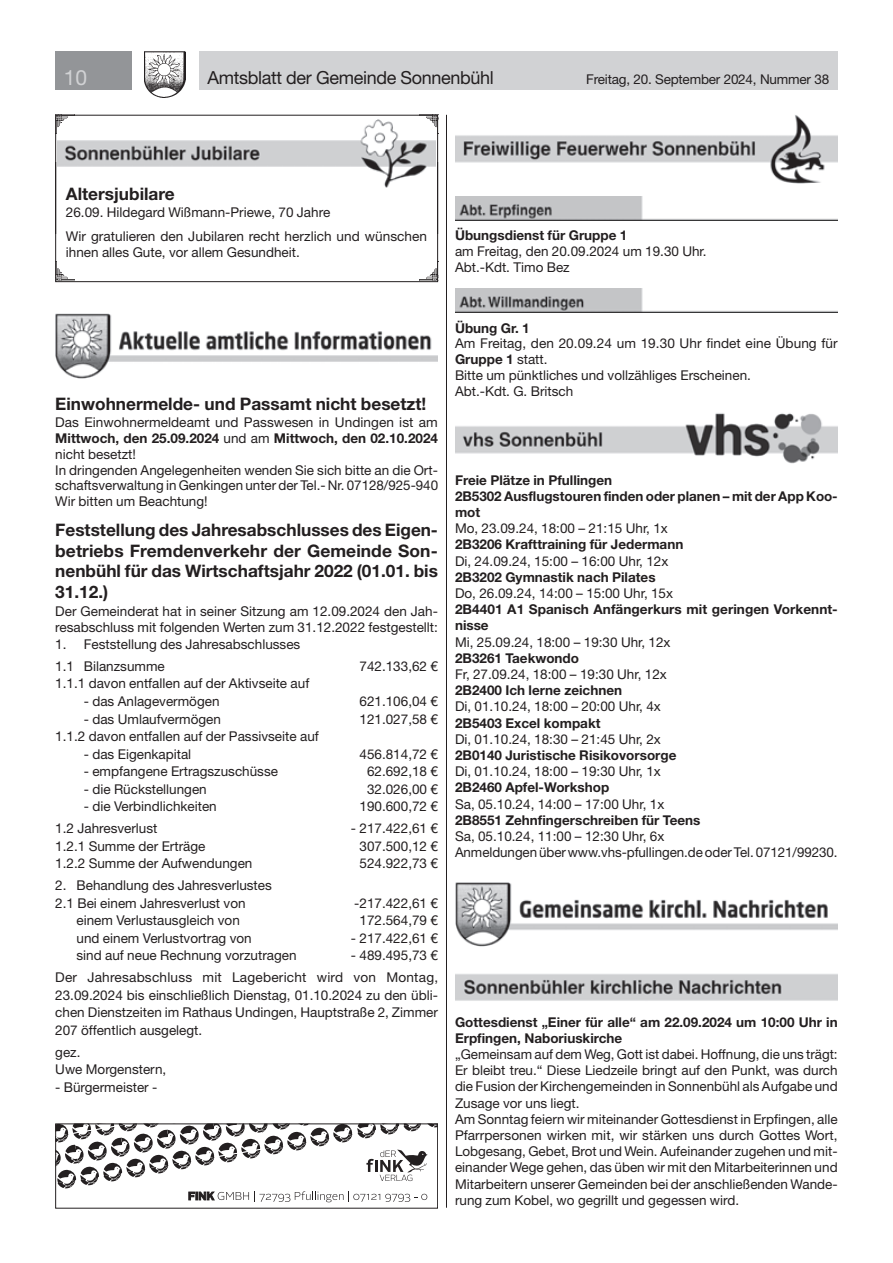
<style>
.page{position:relative;width:893px;height:1263px;background:#fff}
.page>*{position:absolute;margin:0;border:0;box-sizing:border-box;transform-origin:0 0}
.t1{font:21px "Helvetica Neue LT Std";color:#d1d2d4}
.t2{font:18px "Helvetica Neue LT Std";letter-spacing:-.02em;color:#231f20}
.t3{font:700 17.25px/20.5px "Helvetica Neue LT Std";color:#231f20;text-align:justify}
.t4{font:13.5px/15.8px "Helvetica Neue LT Std";color:#231f20}
.t5{font:700 13.5px/16.2px "Helvetica Neue LT Std";color:#231f20}
.s1{font-weight:700}
</style>
<div class="page">
<div style="left:199px;top:51px;width:639px;height:38px;background:#d1d2d4"></div>
<div style="left:55px;top:51px;width:77px;height:38px;background:#939598"></div>
<img style="left:145px;top:51px;width:41px;height:47px">
<img style="left:455px;top:115px;width:383px;height:69px">
<img style="left:455px;top:196px;width:383px;height:24px">
<img style="left:455px;top:289px;width:383px;height:24px">
<img style="left:455px;top:413px;width:383px;height:51px">
<img style="left:455px;top:883px;width:383px;height:64px">
<img style="left:455px;top:974px;width:383px;height:27px">
<hr style="left:446px;top:115px;width:1px;height:1093px;background:#231f20">
<svg style="left:55px;top:115px;width:383px;height:48px"></svg>
<svg style="left:56px;top:282px;width:382px;height:1px"></svg>
<svg style="left:55px;top:163px;width:383px;height:119px"></svg>
<img style="left:55px;top:314px;width:383px;height:64px">
<svg style="left:55px;top:1123px;width:383px;height:79px"></svg>
<h1 class="t1" style="left:64px;top:65px;width:25px">10</h1>
<h2 class="t2" style="left:207px;top:67px;width:288px">Amtsblatt der Gemeinde Sonnenbühl</h2>
<p class="t4" style="left:586px;top:71px;width:244px">Freitag, 20. September 2024, Nummer 38</p>
<p class="t3" style="left:66px;top:183px;width:110px">Altersjubilare</p>
<p class="t4" style="left:66px;top:201px;width:363px;line-height:23.2px">26.09. Hildegard Wißmann-Priewe, 70 Jahre<br>Wir gratulieren den Jubilaren recht herzlich und wünschen</p>
<p class="t4" style="left:66px;top:244px;width:235px">ihnen alles Gute, vor allem Gesundheit.</p>
<p class="t5" style="left:455px;top:227px;width:174px">Übungsdienst für Gruppe 1</p>
<p class="t4" style="left:455px;top:243px;width:253px">am Freitag, den 20.09.2024 um 19.30 Uhr.<br>Abt.-Kdt. Timo Bez</p>
<p class="t3" style="left:55px;top:393px;width:373px">Einwohnermelde- und Passamt nicht besetzt!</p>
<p class="t4" style="left:55px;top:414px;width:384px">Das Einwohnermeldeamt und Passwesen in Undingen ist am <span class="s1">Mittwoch, den 25.09.2024</span> und am <span class="s1">Mittwoch, den 02.10.2024 </span>nicht besetzt!<br>In dringenden Angelegenheiten wenden Sie sich bitte an die Ort&shy;schaftsverwaltung in Genkingen unter der Tel.- Nr. 07128/925-940<br>Wir bitten um Beachtung!</p>
<p class="t3" style="left:55px;top:519px;width:384px">Feststellung des Jahresabschlusses des Eigen&shy;betriebs Fremdenverkehr der Gemeinde Son&shy;nenbühl für das Wirtschaftsjahr 2022 (01.01. bis 31.12.)</p>
<p class="t4" style="left:55px;top:603px;width:384px">Der Gemeinderat hat in seiner Sitzung am 12.09.2024 den Jah&shy;resabschluss mit folgenden Werten zum 31.12.2022 festgestellt:</p>
<p class="t4" style="left:55px;top:633px;width:247px;line-height:21.8px">1. Feststellung des Jahresabschlusses<br>1.1 Bilanzsumme</p>
<p class="t4" style="left:360px;top:658px;width:80px">742.133,62 €</p>
<p class="t4" style="left:55px;top:676px;width:256px">1.1.1 davon entfallen auf der Aktivseite auf</p>
<p class="t4" style="left:84px;top:693px;width:137px">- das Anlagevermögen</p>
<p class="t4" style="left:360px;top:693px;width:80px">621.106,04 €</p>
<p class="t4" style="left:84px;top:711px;width:139px">- das Umlaufvermögen</p>
<p class="t4" style="left:360px;top:711px;width:80px">121.027,58 €</p>
<p class="t4" style="left:55px;top:728px;width:265px">1.1.2 davon entfallen auf der Passivseite auf</p>
<p class="t4" style="left:84px;top:746px;width:109px">- das Eigenkapital</p>
<p class="t4" style="left:360px;top:746px;width:80px">456.814,72 €</p>
<p class="t4" style="left:84px;top:763px;width:196px">- empfangene Ertragszuschüsse</p>
<p class="t4" style="left:367px;top:763px;width:72px">62.692,18 €</p>
<p class="t4" style="left:84px;top:781px;width:125px">- die Rückstellungen</p>
<p class="t4" style="left:367px;top:781px;width:72px">32.026,00 €</p>
<p class="t4" style="left:84px;top:798px;width:135px">- die Verbindlichkeiten</p>
<p class="t4" style="left:360px;top:798px;width:80px">190.600,72 €</p>
<p class="t4" style="left:55px;top:820px;width:104px">1.2 Jahresverlust</p>
<p class="t4" style="left:351px;top:820px;width:89px">- 217.422,61 €</p>
<p class="t4" style="left:55px;top:838px;width:152px">1.2.1 Summe der Erträge</p>
<p class="t4" style="left:360px;top:838px;width:80px">307.500,12 €</p>
<p class="t4" style="left:55px;top:855px;width:199px">1.2.2 Summe der Aufwendungen</p>
<p class="t4" style="left:360px;top:855px;width:80px">524.922,73 €</p>
<p class="t4" style="left:55px;top:876px;width:218px;line-height:17.5px">2. Behandlung des Jahresverlustes<br>2.1 Bei einem Jahresverlust von</p>
<p class="t4" style="left:354px;top:895px;width:85px">-217.422,61 €</p>
<p class="t4" style="left:77px;top:912px;width:165px">einem Verlustausgleich von</p>
<p class="t4" style="left:360px;top:912px;width:80px">172.564,79 €</p>
<p class="t4" style="left:77px;top:930px;width:177px">und einem Verlustvortrag von</p>
<p class="t4" style="left:351px;top:930px;width:89px">- 217.422,61 €</p>
<p class="t4" style="left:77px;top:947px;width:222px">sind auf neue Rechnung vorzutragen</p>
<p class="t4" style="left:55px;top:944px;width:384px;line-height:21.8px;text-align:right">- 489.495,73 €<br>Der Jahresabschluss mit Lagebericht wird von Montag,</p>
<p class="t4" style="left:55px;top:986px;width:384px;line-height:17.5px;text-align:justify">23.09.2024 bis einschließlich Dienstag, 01.10.2024 zu den übli&shy;chen Dienstzeiten im Rathaus Undingen, Hauptstraße 2, Zimmer 207 öffentlich ausgelegt.</p>
<p class="t4" style="left:55px;top:1043px;width:112px;line-height:17.5px">gez.<br>Uwe Morgenstern,</p>
<p class="t4" style="left:55px;top:1079px;width:104px">- Bürgermeister -</p>
<p class="t5" style="left:455px;top:319px;width:76px">Übung Gr. 1</p>
<p class="t4" style="left:455px;top:336px;width:384px">Am Freitag, den 20.09.24 um 19.30 Uhr findet eine Übung für <span class="s1">Gruppe 1</span> statt.<br>Bitte um pünktliches und vollzähliges Erscheinen.<br>Abt.-Kdt. G. Britsch</p>
<p class="t5" style="left:455px;top:471px;width:384px">Freie Plätze in Pfullingen<br>2B5302 Ausflugstouren finden oder planen – mit der App Koo&shy;mot</p>
<p class="t4" style="left:455px;top:520px;width:214px">Mo, 23.09.24, 18:00 – 21:15 Uhr, 1x</p>
<p class="t5" style="left:455px;top:536px;width:230px">2B3206 Krafttraining für Jedermann</p>
<p class="t4" style="left:455px;top:553px;width:215px">Di, 24.09.24, 15:00 – 16:00 Uhr, 12x</p>
<p class="t5" style="left:455px;top:569px;width:202px">2B3202 Gymnastik nach Pilates</p>
<p class="t4" style="left:455px;top:585px;width:220px">Do, 26.09.24, 14:00 – 15:00 Uhr, 15x</p>
<p class="t5" style="left:455px;top:601px;width:384px">2B4401 A1 Spanisch Anfängerkurs mit geringen Vorkennt&shy;nisse</p>
<p class="t4" style="left:455px;top:634px;width:217px">Mi, 25.09.24, 18:00 – 19:30 Uhr, 12x</p>
<p class="t5" style="left:455px;top:650px;width:126px">2B3261 Taekwondo</p>
<p class="t4" style="left:455px;top:666px;width:213px">Fr, 27.09.24, 18:00 – 19:30 Uhr, 12x</p>
<p class="t5" style="left:455px;top:682px;width:169px">2B2400 Ich lerne zeichnen</p>
<p class="t4" style="left:455px;top:699px;width:207px">Di, 01.10.24, 18:00 – 20:00 Uhr, 4x</p>
<p class="t5" style="left:455px;top:714px;width:147px">2B5403 Excel kompakt</p>
<p class="t4" style="left:455px;top:731px;width:207px">Di, 01.10.24, 18:30 – 21:45 Uhr, 2x</p>
<p class="t5" style="left:455px;top:747px;width:223px">2B0140 Juristische Risikovorsorge</p>
<p class="t4" style="left:455px;top:763px;width:207px">Di, 01.10.24, 18:00 – 19:30 Uhr, 1x</p>
<p class="t5" style="left:455px;top:779px;width:156px">2B2460 Apfel-Workshop</p>
<p class="t4" style="left:455px;top:796px;width:211px">Sa, 05.10.24, 14:00 – 17:00 Uhr, 1x</p>
<p class="t5" style="left:455px;top:812px;width:247px">2B8551 Zehnfingerschreiben für Teens</p>
<p class="t4" style="left:455px;top:828px;width:384px;line-height:16.2px">Sa, 05.10.24, 11:00 – 12:30 Uhr, 6x<br>Anmeldungen über www.vhs-pfullingen.de oder Tel. 07121/99230.</p>
<p class="t5" style="left:455px;top:1013px;width:384px">Gottesdienst „Einer für alle“ am 22.09.2024 um 10:00 Uhr in<br>Erpfingen, Naboriuskirche</p>
<p class="t4" style="left:455px;top:1046px;width:384px;line-height:16.2px">„Gemeinsam auf dem Weg, Gott ist dabei. Hoffnung, die uns trägt:<br>Er bleibt treu.“ Diese Liedzeile bringt auf den Punkt, was durch die Fusion der Kirchengemeinden in Sonnenbühl als Aufgabe und Zusage vor uns liegt.<br>Am Sonntag feiern wir miteinander Gottesdienst in Erpfingen, alle Pfarrpersonen wirken mit, wir stärken uns durch Gottes Wort, Lobgesang, Gebet, Brot und Wein. Aufeinander zugehen und mit&shy;einander Wege gehen, das üben wir mit den Mitarbeiterinnen und Mitarbeitern unserer Gemeinden bei der anschließenden Wande&shy;rung zum Kobel, wo gegrillt und gegessen wird.</p>
</div>
